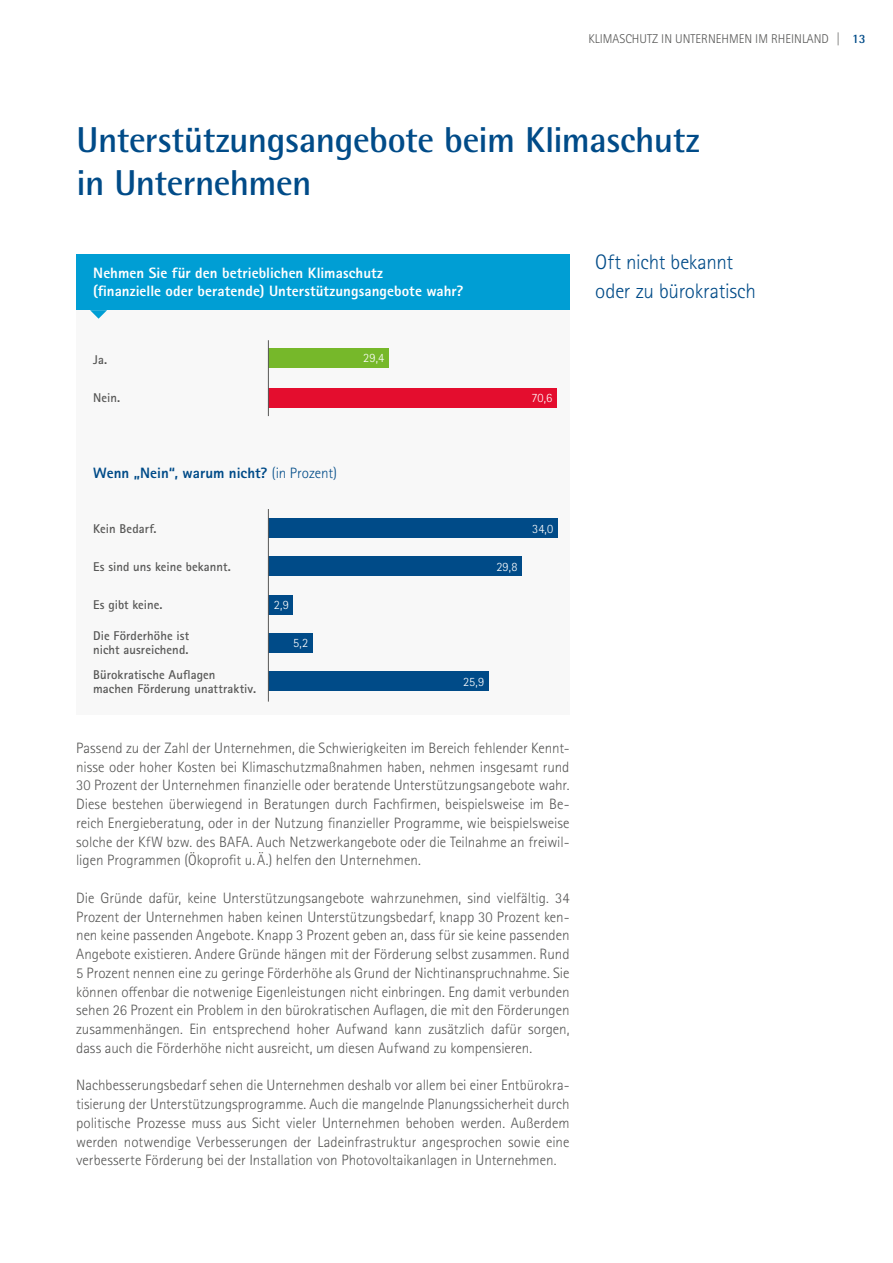
<style>
.page{position:relative;width:893px;height:1263px;background:#fff}
.page>*{position:absolute;margin:0;border:0;box-sizing:border-box;transform-origin:0 0}
.t1{font:700 36px/43.2px "Rotis Semi Sans Pro";letter-spacing:-.015em;color:#004b88}
.t2{font:300 21px/28.5px "Rotis Sans Serif Pro";letter-spacing:-.01em;color:#004b88}
.t3{font:300 15px/18.8px "Rotis Sans Serif Pro";letter-spacing:-.005em;color:#575756;text-align:justify}
.t4{font:800 15px/18px "Rotis Sans Serif Pro";letter-spacing:.005em;color:#fff}
.t5{font:800 15px "Rotis Sans Serif Pro";color:#004b88}
.t6{font:700 12.75px/14.2px "Rotis Sans Serif Pro";letter-spacing:.005em;color:#575756}
.t7{font:300 12.75px "Rotis Sans Serif Pro";color:#575756}
.t8{font:300 12.75px "Rotis Sans Serif Pro";letter-spacing:.005em;color:#fff}
.s1{font-family:"Rotis Semi Sans Pro";font-weight:700;color:#004b88}
.s2{font-weight:300}
</style>
<div class="page">
<div style="left:76px;top:309px;width:494px;height:200px;background:#f8f8f8"></div>
<div style="left:76px;top:254px;width:494px;height:56px;background:#009ed4"></div>
<svg style="left:90px;top:310px;width:17px;height:9px"></svg>
<div style="left:76px;top:502px;width:494px;height:213px;background:#f8f8f8"></div>
<div style="left:268px;top:518px;width:290px;height:20px;background:#004b88"></div>
<div style="left:268px;top:557px;width:254px;height:19px;background:#004b88"></div>
<div style="left:268px;top:595px;width:25px;height:19px;background:#004b88"></div>
<div style="left:268px;top:633px;width:45px;height:19px;background:#004b88"></div>
<div style="left:268px;top:672px;width:221px;height:19px;background:#004b88"></div>
<hr style="left:268px;top:509px;width:1px;height:193px;background:#575756">
<div style="left:268px;top:348px;width:120px;height:19px;background:#76b82a"></div>
<div style="left:268px;top:388px;width:289px;height:19px;background:#e40d2e"></div>
<hr style="left:268px;top:340px;width:1px;height:76px;background:#575756">
<p class="t7" style="left:588px;top:31px;width:279px">KLIMASCHUTZ IN UNTERNEHMEN IM RHEINLAND | <span class="s1">13</span></p>
<h1 class="t1" style="left:77px;top:118px;width:625px">Unterstützungsangebote beim Klimaschutz in Unternehmen</h1>
<p class="t4" style="left:93px;top:264px;width:372px">Nehmen Sie für den betrieblichen Klimaschutz<br>(finanzielle oder beratende) Unterstützungsangebote wahr?</p>
<p class="t6" style="left:93px;top:352px;width:15px">Ja.</p>
<p class="t8" style="left:363px;top:350px;width:22px">29,4</p>
<p class="t6" style="left:93px;top:390px;width:29px">Nein.</p>
<p class="t8" style="left:531px;top:390px;width:22px">70,6</p>
<p class="t5" style="left:93px;top:463px;width:245px">Wenn „Nein“, warum nicht? <span class="s2">(in Prozent)</span></p>
<p class="t6" style="left:93px;top:521px;width:65px">Kein Bedarf.</p>
<p class="t8" style="left:532px;top:521px;width:23px">34,0</p>
<p class="t6" style="left:93px;top:559px;width:139px">Es sind uns keine bekannt.</p>
<p class="t8" style="left:496px;top:559px;width:23px">29,8</p>
<p class="t6" style="left:93px;top:597px;width:71px">Es gibt keine.</p>
<p class="t8" style="left:274px;top:597px;width:17px">2,9</p>
<p class="t6" style="left:93px;top:629px;width:97px">Die Förderhöhe ist nicht ausreichend.</p>
<p class="t8" style="left:293px;top:636px;width:17px">5,2</p>
<p class="t6" style="left:93px;top:667px;width:164px">Bürokratische Auflagen machen Förderung unattraktiv.</p>
<p class="t8" style="left:463px;top:674px;width:23px">25,9</p>
<p class="t3" style="left:76px;top:738px;width:495px">Passend zu der Zahl der Unternehmen, die Schwierigkeiten im Bereich fehlender Kennt&shy;nisse oder hoher Kosten bei Klimaschutzmaßnahmen haben, nehmen insgesamt rund 30 Prozent der Unternehmen finanzielle oder beratende Unterstützungsangebote wahr.<br>Diese bestehen überwiegend in Beratungen durch Fachfirmen, beispielsweise im Be&shy;reich Energieberatung, oder in der Nutzung finanzieller Programme, wie beispielsweise solche der KfW bzw. des BAFA. Auch Netzwerkangebote oder die Teilnahme an freiwil&shy;ligen Programmen (Ökoprofit u.Ä.) helfen den Unternehmen.</p>
<p class="t3" style="left:76px;top:888px;width:495px">Die Gründe dafür, keine Unterstützungsangebote wahrzunehmen, sind vielfältig. 34<br>Prozent der Unternehmen haben keinen Unterstützungsbedarf, knapp 30 Prozent ken&shy;nen keine passenden Angebote. Knapp 3 Prozent geben an, dass für sie keine passenden Angebote existieren. Andere Gründe hängen mit der Förderung selbst zusammen. Rund 5 Prozent nennen eine zu geringe Förderhöhe als Grund der Nichtinanspruchnahme. Sie können offenbar die notwenige Eigenleistungen nicht einbringen. Eng damit verbunden sehen 26 Prozent ein Problem in den bürokratischen Auflagen, die mit den Förderungen zusammenhängen. Ein entsprechend hoher Aufwand kann zusätzlich dafür sorgen, dass auch die Förderhöhe nicht ausreicht, um diesen Aufwand zu kompensieren.</p>
<p class="t3" style="left:76px;top:1076px;width:495px">Nachbesserungsbedarf sehen die Unternehmen deshalb vor allem bei einer Entbürokra&shy;tisierung der Unterstützungsprogramme. Auch die mangelnde Planungssicherheit durch politische Prozesse muss aus Sicht vieler Unternehmen behoben werden. Außerdem werden notwendige Verbesserungen der Ladeinfrastruktur angesprochen sowie eine verbesserte Förderung bei der Installation von Photovoltaikanlagen in Unternehmen.</p>
<h2 class="t2" style="left:595px;top:248px;width:162px">Oft nicht bekannt oder zu bürokratisch</h2>
</div>
